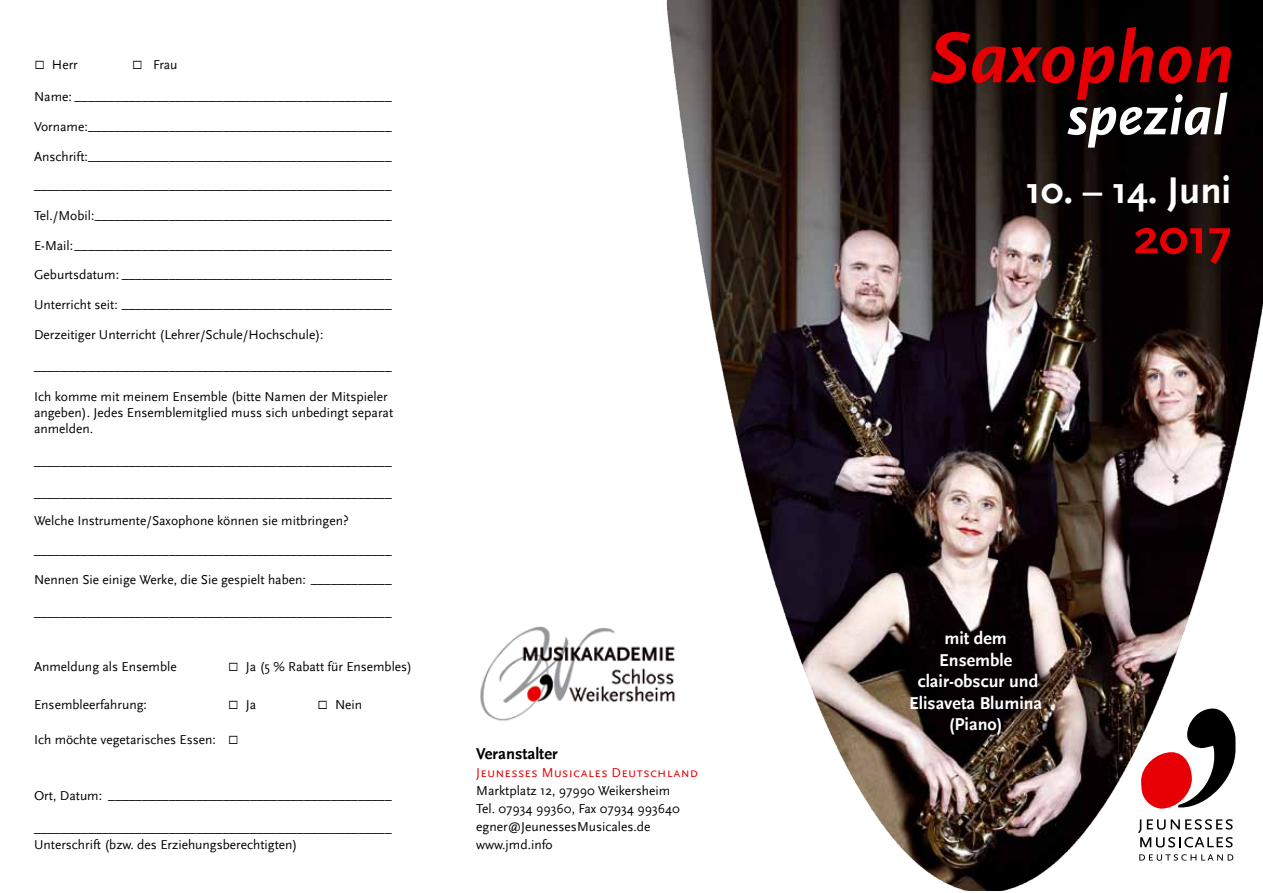
<style>
.page{position:relative;width:1263px;height:893px;background:#fff}
.page>*{position:absolute;margin:0;border:0;box-sizing:border-box;transform-origin:0 0}
.t1{font:italic 700 75px "Scala Sans";color:#e60005}
.t2{font:italic 700 57px "Scala Sans";color:#fff}
.t3{font:700 51px "Scala Sans";color:#e60005}
.t4{font:700 39px "Scala Sans";color:#fff}
.t5{font:700 18px/21.6px "Scala Sans";color:#fff;text-align:center}
.t6{font:700 16.5px "Scala Sans";color:#000}
.t7{font:13.5px/29.7px "Scala Sans";color:#000}
.t8{font:13.5px "Scala Sans Caps";letter-spacing:.02em;color:#e60005}
.s1{font-family:"Scala Sans Expert";font-size:18px}
</style>
<div class="page">
<img style="left:666px;top:0;width:597px;height:891px">
<svg style="left:1139px;top:854px;width:94px;height:7px"></svg>
<svg style="left:1138px;top:819px;width:95px;height:28px"></svg>
<svg style="left:1141px;top:708px;width:94px;height:101px"></svg>
<img style="left:480px;top:614px;width:202px;height:114px">
<p class="t7" style="left:34px;top:50px;width:45px"><span class="s1">q</span> Herr</p>
<p class="t7" style="left:132px;top:50px;width:47px"><span class="s1">q</span> Frau</p>
<p class="t7" style="left:34px;top:82px;width:359px">Name: _______________________________________________</p>
<p class="t7" style="left:34px;top:112px;width:359px">Vorname:_____________________________________________</p>
<p class="t7" style="left:34px;top:142px;width:359px;text-align:justify">Anschrift:_____________________________________________ _____________________________________________________ Tel./Mobil:____________________________________________</p>
<p class="t7" style="left:34px;top:231px;width:359px">E-Mail:_______________________________________________<br>Geburtsdatum: ________________________________________</p>
<p class="t7" style="left:34px;top:290px;width:359px">Unterricht seit: ________________________________________<br>Derzeitiger Unterricht (Lehrer/Schule/Hochschule):</p>
<p class="t7" style="left:34px;top:352px;width:359px">_____________________________________________________</p>
<p class="t7" style="left:34px;top:389px;width:361px;line-height:16.2px">Ich komme mit meinem Ensemble (bitte Namen der Mitspieler angeben). Jedes Ensemblemitglied muss sich unbedingt separat anmelden.</p>
<p class="t7" style="left:34px;top:447px;width:359px">_____________________________________________________</p>
<p class="t7" style="left:34px;top:480px;width:359px;line-height:27px">_____________________________________________________<br>Welche Instrumente/Saxophone können sie mitbringen?</p>
<p class="t7" style="left:34px;top:536px;width:359px">_____________________________________________________</p>
<p class="t7" style="left:34px;top:565px;width:359px">Nennen Sie einige Werke, die Sie gespielt haben: ____________</p>
<p class="t7" style="left:34px;top:598px;width:359px">_____________________________________________________</p>
<p class="t7" style="left:34px;top:652px;width:144px">Anmeldung als Ensemble</p>
<p class="t7" style="left:228px;top:652px;width:186px"><span class="s1">q</span> Ja (5 % Rabatt für Ensembles)</p>
<p class="t7" style="left:34px;top:690px;width:114px">Ensembleerfahrung:</p>
<p class="t7" style="left:228px;top:690px;width:30px"><span class="s1">q</span> Ja</p>
<p class="t7" style="left:317px;top:690px;width:47px"><span class="s1">q</span> Nein</p>
<p class="t7" style="left:34px;top:725px;width:206px">Ich möchte vegetarisches Essen: <span class="s1">q</span></p>
<p class="t7" style="left:34px;top:781px;width:359px">Ort, Datum: __________________________________________</p>
<p class="t7" style="left:34px;top:820px;width:359px;line-height:16.2px">_____________________________________________________<br>Unterschrift (bzw. des Erziehungsberechtigten)</p>
<p class="t6" style="left:476px;top:745px;width:83px">Veranstalter</p>
<p class="t8" style="left:476px;top:765px;width:223px">Jeunesses Musicales Deutschland</p>
<p class="t7" style="left:476px;top:782px;width:205px;line-height:18px">Marktplatz 12, 97990 Weikersheim<br>Tel. 07934 99360, Fax 07934 993640 egner@JeunessesMusicales.de www.jmd.info</p>
<h1 class="t1" style="left:929px;top:16px;width:306px">Saxophon</h1>
<h2 class="t2" style="left:1067px;top:84px;width:161px">spezial</h2>
<h3 class="t4" style="left:1026px;top:168px;width:207px">10. – 14. Juni</h3>
<h3 class="t3" style="left:1134px;top:208px;width:99px">2017</h3>
<h3 class="t5" style="left:909px;top:627px;width:135px">mit dem<br>Ensemble clair-obscur und<br>Elisaveta Blumina (Piano)</h3>
</div>
